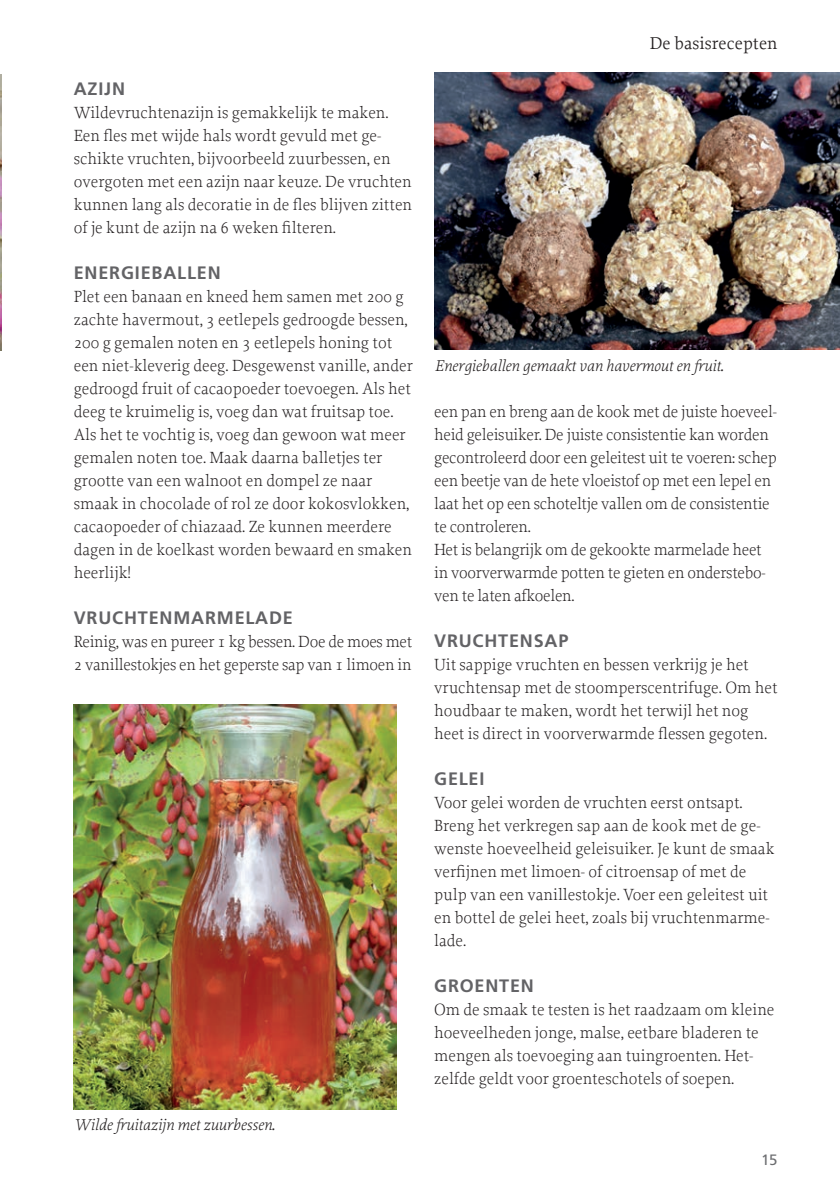
<style>
.page{position:relative;width:840px;height:1191px;background:#fff}
.page>*{position:absolute;margin:0;border:0;box-sizing:border-box;transform-origin:0 0}
.t1{font:700 18px "Frutiger LT Std";letter-spacing:.045em;color:#636366}
.t2{font:18px "Proforma";letter-spacing:.005em;color:#231f20}
.t3{font:300 17px/23px "Proforma";color:#231f20}
.t4{font:italic 300 16.4px "Proforma";color:#231f20}
.t5{font:15px "Frutiger LT Std";color:#6c6d70}
</style>
<div class="page">
<img style="left:0;top:74px;width:1px;height:276px">
<img style="left:74px;top:704px;width:323px;height:405px">
<img style="left:434px;top:72px;width:405px;height:278px">
<p class="t1" style="left:74px;top:78px;width:53px">AZIJN</p>
<p class="t3" style="left:74px;top:101px;width:339px">Wildevruchtenazijn is gemakkelijk te maken.<br>Een fles met wijde hals wordt gevuld met ge&shy;schikte vruchten, bijvoorbeeld zuurbessen, en overgoten met een azijn naar keuze. De vruchten kunnen lang als decoratie in de fles blijven zitten of je kunt de azijn na 6 weken filteren.</p>
<p class="t1" style="left:74px;top:262px;width:148px">ENERGIEBALLEN</p>
<p class="t3" style="left:74px;top:285px;width:340px">Plet een banaan en kneed hem samen met 200 g zachte havermout, 3 eetlepels gedroogde bessen, 200 g gemalen noten en 3 eetlepels honing tot een niet-kleverig deeg. Desgewenst vanille, ander gedroogd fruit of cacaopoeder toevoegen. Als het deeg te kruimelig is, voeg dan wat fruitsap toe.<br>Als het te vochtig is, voeg dan gewoon wat meer gemalen noten toe. Maak daarna balletjes ter grootte van een walnoot en dompel ze naar smaak in chocolade of rol ze door kokosvlokken, cacaopoeder of chiazaad. Ze kunnen meerdere dagen in de koelkast worden bewaard en smaken heerlijk!</p>
<p class="t1" style="left:74px;top:607px;width:220px">VRUCHTENMARMELADE</p>
<p class="t3" style="left:74px;top:630px;width:340px">Reinig, was en pureer 1 kg bessen. Doe de moes met<br>2 vanillestokjes en het geperste sap van 1 limoen in</p>
<p class="t4" style="left:74px;top:1114px;width:202px">Wilde fruitazijn met zuurbessen.</p>
<p class="t2" style="left:649px;top:32px;width:129px">De basisrecepten</p>
<p class="t4" style="left:434px;top:355px;width:290px">Energieballen gemaakt van havermout en fruit.</p>
<p class="t3" style="left:434px;top:400px;width:344px">een pan en breng aan de kook met de juiste hoeveel&shy;heid geleisuiker. De juiste consistentie kan worden gecontroleerd door een geleitest uit te voeren: schep een beetje van de hete vloeistof op met een lepel en laat het op een schoteltje vallen om de consistentie te controleren.<br>Het is belangrijk om de gekookte marmelade heet in voorverwarmde potten te gieten en onderstebo&shy;ven te laten afkoelen.</p>
<p class="t1" style="left:434px;top:630px;width:136px">VRUCHTENSAP</p>
<p class="t3" style="left:434px;top:653px;width:344px">Uit sappige vruchten en bessen verkrijg je het vruchtensap met de stoomperscentrifuge. Om het houdbaar te maken, wordt het terwijl het nog heet is direct in voorverwarmde flessen gegoten.</p>
<p class="t1" style="left:434px;top:768px;width:52px">GELEI</p>
<p class="t3" style="left:434px;top:791px;width:341px">Voor gelei worden de vruchten eerst ontsapt.<br>Breng het verkregen sap aan de kook met de ge&shy;wenste hoeveelheid geleisuiker. Je kunt de smaak verfijnen met limoen- of citroensap of met de pulp van een vanillestokje. Voer een geleitest uit en bottel de gelei heet, zoals bij vruchtenmarme&shy;lade.</p>
<p class="t1" style="left:434px;top:975px;width:101px">GROENTEN</p>
<p class="t3" style="left:434px;top:998px;width:341px">Om de smaak te testen is het raadzaam om kleine hoeveelheden jonge, malse, eetbare bladeren te mengen als toevoeging aan tuingroenten. Het&shy;zelfde geldt voor groenteschotels of soepen.</p>
<p class="t5" style="left:760px;top:1150px;width:18px">15</p>
</div>
